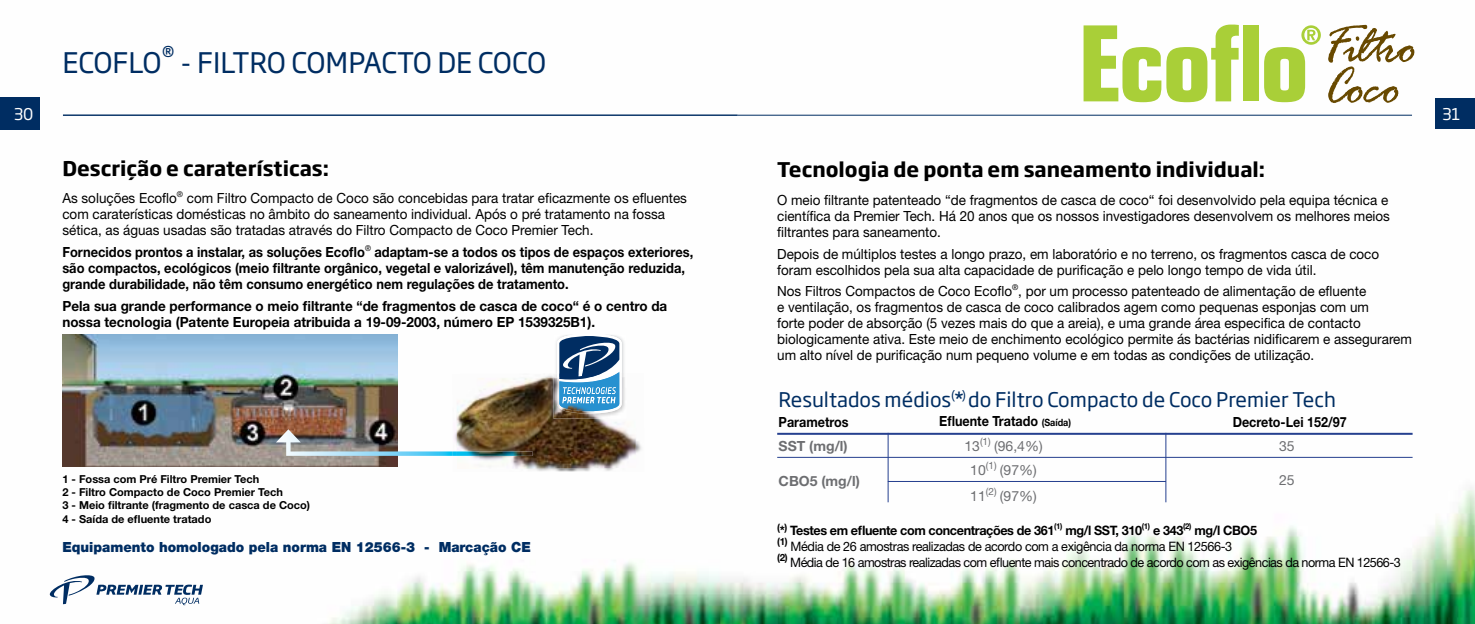
<style>
.page{position:relative;width:1475px;height:624px;background:#fff}
.page>*{position:absolute;margin:0;border:0;box-sizing:border-box;transform-origin:0 0}
.t1{font:28px "Soho Gothic Pro";color:#002d62}
.t2{font:700 20px "Soho Gothic Pro";color:#000}
.t3{font:20px "Soho Gothic Pro";color:#002d62}
.t4{font:16px "Soho Gothic Pro";color:#fff}
.t5{font:14px/16px "Helvetica Neue LT Pro";color:#000;scale:.96 1}
.t6{font:700 14px/16px "Helvetica Neue LT Std";color:#000;scale:.92 1}
.t7{font:700 14px/16px "Helvetica Neue LT Std";color:#000;scale:.96 1}
.t8{font:14px/24.8px "Helvetica Neue LT Std";color:#6d6e71;text-align:center}
.t9{font:900 14px "Helvetica Neue LT Std";color:#002d62;scale:.96 1}
.t10{font:700 14px "Helvetica Neue LT Std";color:#000;scale:.9 1}
.t11{font:700 14px "Helvetica Neue LT Std";color:#6d6e71}
.t12{font:13px "Helvetica Neue LT Std";letter-spacing:-.04em;color:#000}
.t13{font:700 13px "Helvetica Neue LT Std";letter-spacing:-.03em;color:#000}
.t14{font:700 11px/13.2px "Helvetica Neue LT Std";color:#000}
.t15{font:700 10px "Helvetica Neue LT Std";color:#000}
.t16{font:700 8px "Helvetica Neue LT Std";color:#000}
.s1{font-weight:700;color:#000}
.s2{font-weight:700;font-size:10px;color:#000}
</style>
<div class="page">
<img style="left:0;top:24px;width:1474px;height:600px">
<div style="left:1434px;top:99px;width:40px;height:30px;background:#002d62"></div>
<hr style="left:737px;top:115px;width:674px;height:1px;background:#002d62">
<div style="left:0;top:98px;width:40px;height:32px;background:#002d62"></div>
<hr style="left:63px;top:115px;width:674px;height:1px;background:#002d62">
<svg style="left:50px;top:575px;width:153px;height:30px"></svg>
<img style="left:62px;top:334px;width:335px;height:132px">
<img style="left:553px;top:334px;width:73px;height:39px">
<img style="left:452px;top:373px;width:192px;height:98px">
<img style="left:276px;top:429px;width:180px;height:27px">
<img style="left:456px;top:377px;width:179px;height:92px">
<img style="left:457px;top:451px;width:75px;height:5px">
<svg style="left:557px;top:334px;width:64px;height:79px"></svg>
<img style="left:559px;top:377px;width:60px;height:34px">
<img style="left:559px;top:377px;width:31px;height:2px">
<hr style="left:777px;top:433px;width:635px;height:2px;background:#25408f">
<hr style="left:777px;top:457px;width:635px;height:1px;background:#25408f">
<hr style="left:887px;top:481px;width:278px;height:1px;background:#25408f">
<hr style="left:887px;top:433px;width:1px;height:69px;background:#25408f">
<hr style="left:1165px;top:433px;width:1px;height:69px;background:#25408f">
<svg style="left:1327px;top:25px;width:86px;height:78px"></svg>
<svg style="left:1083px;top:25px;width:155px;height:77px"></svg>
<div style="left:1242px;top:25px;width:16px;height:76px;background:#a9cf38"></div>
<svg style="left:1263px;top:25px;width:57px;height:77px"></svg>
<h1 class="t1" style="left:62px;top:41px;width:485px">ECOFLO<sup>®</sup> - FILTRO COMPACTO DE COCO</h1>
<p class="t4" style="left:14px;top:102px;width:21px">30</p>
<p class="t4" style="left:1441px;top:102px;width:20px">31</p>
<h2 class="t2" style="left:62px;top:153px;width:268px">Descrição e caraterísticas:</h2>
<p class="t5" style="left:62px;top:190px;width:652px">As soluções Ecoflo<sup>®</sup> com Filtro Compacto de Coco são concebidas para tratar eficazmente os efluentes com caraterísticas domésticas no âmbito do saneamento individual. Após o pré tratamento na fossa sética, as águas usadas são tratadas através do Filtro Compacto de Coco Premier Tech.</p>
<p class="t6" style="left:62px;top:244px;width:687px">Fornecidos prontos a instalar, as soluções Ecoflo<sup>®</sup> adaptam-se a todos os tipos de espaços exteriores, são compactos, ecológicos (meio filtrante orgânico, vegetal e valorizável), têm manutenção reduzida, grande durabilidade, não têm consumo energético nem regulações de tratamento.</p>
<p class="t7" style="left:62px;top:297px;width:631px">Pela sua grande performance o meio filtrante “de fragmentos de casca de coco“ é o centro da nossa tecnologia (Patente Europeia atribuida a 19-09-2003, número EP 1539325B1).</p>
<p class="t14" style="left:62px;top:472px;width:249px">1 - Fossa com Pré Filtro Premier Tech<br>2 - Filtro Compacto de Coco Premier Tech<br>3 - Meio filtrante (fragmento de casca de Coco)<br>4 - Saída de efluente tratado</p>
<p class="t9" style="left:62px;top:539px;width:489px">Equipamento homologado pela norma EN 12566-3 - Marcação CE</p>
<h2 class="t2" style="left:777px;top:154px;width:489px">Tecnologia de ponta em saneamento individual:</h2>
<p class="t5" style="left:777px;top:192px;width:639px">O meio filtrante patenteado “de fragmentos de casca de coco“ foi desenvolvido pela equipa técnica e científica da Premier Tech. Há 20 anos que os nossos investigadores desenvolvem os melhores meios filtrantes para saneamento.</p>
<p class="t5" style="left:777px;top:245px;width:628px">Depois de múltiplos testes a longo prazo, em laboratório e no terreno, os fragmentos casca de coco foram escolhidos pela sua alta capacidade de purificação e pelo longo tempo de vida útil.</p>
<p class="t5" style="left:777px;top:283px;width:662px">Nos Filtros Compactos de Coco Ecoflo<sup>®</sup>, por um processo patenteado de alimentação de efluente<br>e ventilação, os fragmentos de casca de coco calibrados agem como pequenas esponjas com um<br>forte poder de absorção (5 vezes mais do que a areia), e uma grande área especifica de contacto biologicamente ativa. Este meio de enchimento ecológico permite ás bactérias nidificarem e assegurarem um alto nível de purificação num pequeno volume e em todas as condições de utilização.</p>
<h2 class="t3" style="left:778px;top:384px;width:559px">Resultados médios<sup>(</sup>*<sup>)</sup> do Filtro Compacto de Coco Premier Tech</h2>
<p class="t10" style="left:778px;top:413px;width:79px">Parametros</p>
<p class="t11" style="left:778px;top:437px;width:70px">SST (mg/l)</p>
<p class="t11" style="left:778px;top:472px;width:83px">CBO5 (mg/l)</p>
<p class="t8" style="left:939px;top:408px;width:133px"><span class="s1">Efluente Tratado</span> <span class="s2">(Saída)<br></span>13<sup>(1)</sup> (96,4%)<br>10<sup>(1)</sup> (97%)<br>11<sup>(2)</sup> (97%)</p>
<p class="t10" style="left:1232px;top:413px;width:128px">Decreto-Lei 152/97</p>
<p class="t8" style="left:1278px;top:433px;width:17px">35</p>
<p class="t8" style="left:1278px;top:467px;width:17px">25</p>
<p class="t13" style="left:777px;top:522px;width:279px"><sup>(</sup>*<sup>)</sup> Testes em efluente com concentrações de 361</p>
<p class="t16" style="left:1053px;top:521px;width:10px">(1)</p>
<p class="t13" style="left:1065px;top:522px;width:78px">mg/l SST, 310</p>
<p class="t16" style="left:1141px;top:521px;width:10px">(1)</p>
<p class="t13" style="left:1152px;top:522px;width:32px">e 343</p>
<p class="t16" style="left:1182px;top:521px;width:10px">(2)</p>
<p class="t13" style="left:1194px;top:522px;width:64px">mg/l CBO5</p>
<p class="t15" style="left:777px;top:535px;width:12px">(1)</p>
<p class="t12" style="left:790px;top:538px;width:443px">Média de 26 amostras realizadas de acordo com a exigência da norma EN 12566-3</p>
<p class="t15" style="left:777px;top:551px;width:12px">(2)</p>
<p class="t12" style="left:790px;top:554px;width:612px">Média de 16 amostras realizadas com efluente mais concentrado de acordo com as exigências da norma EN 12566-3</p>
</div>
